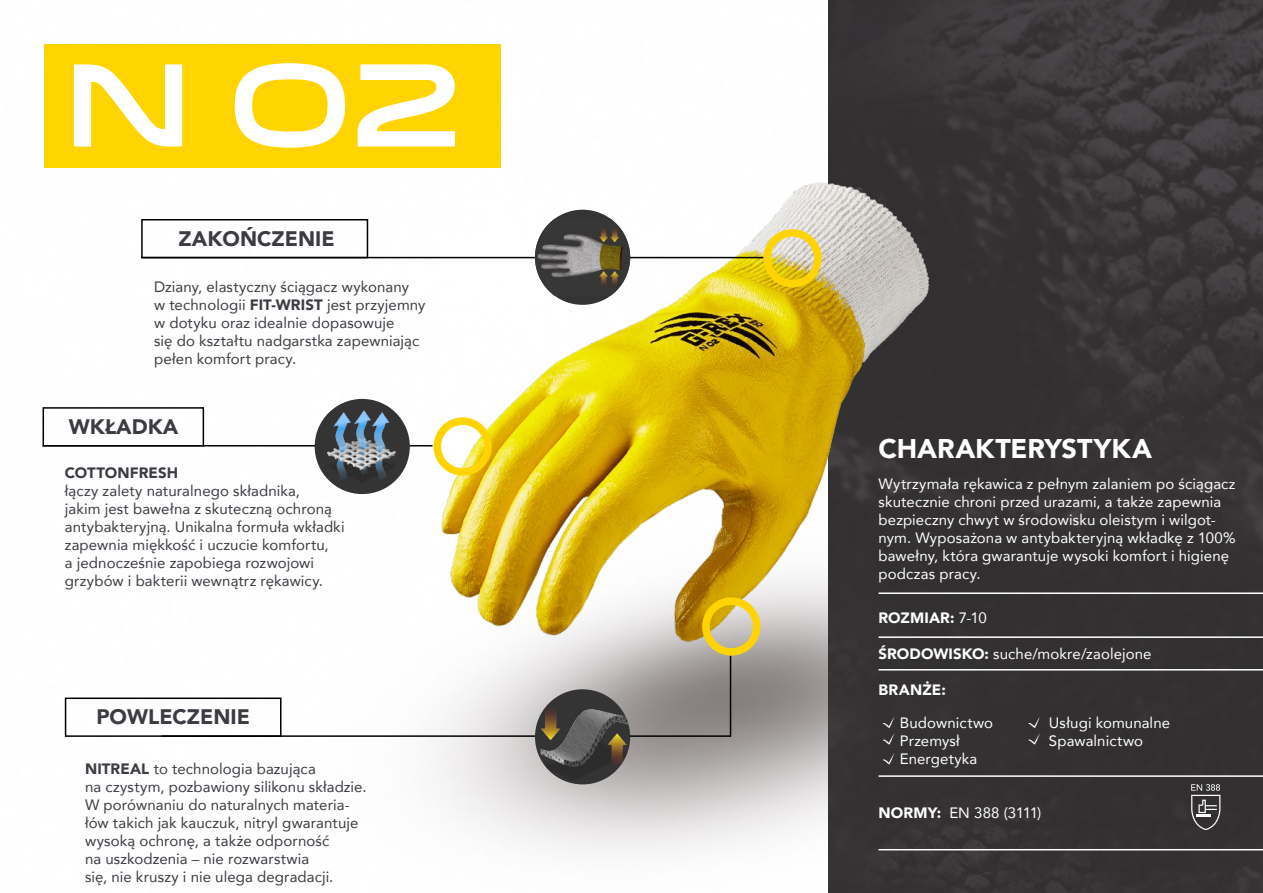
<style>
.page{position:relative;width:1263px;height:893px;background:#fff}
.page>*{position:absolute;margin:0;border:0;box-sizing:border-box;transform-origin:0 0}
.t1{font:120px "Venera 900";color:#fff}
.t2{font:900 27px "Avenir";letter-spacing:-.005em;color:#fff}
.t3{font:900 21px "Avenir";color:#3b3b42}
.t4{font:15px/18px "Avenir";letter-spacing:.01em;color:#3b3b42}
.t5{font:15px/18px "Avenir";letter-spacing:.01em;color:#fff}
.t6{font:900 15px "Avenir";letter-spacing:.005em;color:#fff}
.t7{font:15px "Avenir";letter-spacing:-.02em;color:#fff}
.t8{font:900 15px "Avenir";letter-spacing:.005em;color:#3b3b42}
.s1{font-weight:900}
.s2{font-weight:400}
</style>
<div class="page">
<img style="left:42px;top:0;width:1221px;height:893px">
<div style="left:44px;top:45px;width:456px;height:123px;background:#ffd400"></div>
<img style="left:431px;top:180px;width:500px;height:463px">
<hr style="left:43px;top:445px;width:389px;height:1px;background:#000">
<svg style="left:160px;top:654px;width:572px;height:84px"></svg>
<img style="left:535px;top:690px;width:95px;height:94px">
<div style="left:315px;top:399px;width:95px;height:95px;background:#343434;border-radius:50%"></div>
<img style="left:315px;top:408px;width:95px;height:77px">
<div style="left:434px;top:417px;width:58px;height:59px;border:8px solid #ffd400;border-radius:50%"></div>
<div style="left:763px;top:229px;width:58px;height:58px;border:8px solid #ffd400;border-radius:50%"></div>
<hr style="left:141px;top:257px;width:622px;height:1px;background:#000">
<div style="left:702px;top:597px;width:58px;height:59px;border:8px solid #ffd400;border-radius:50%"></div>
<div style="left:535px;top:210px;width:95px;height:95px;background:#343434;border-radius:50%"></div>
<img style="left:535px;top:219px;width:95px;height:77px">
<hr style="left:878px;top:592px;width:385px;height:2px;background:#fff">
<hr style="left:878px;top:636px;width:385px;height:2px;background:#fff">
<hr style="left:878px;top:669px;width:385px;height:1px;background:#fff">
<hr style="left:878px;top:775px;width:385px;height:2px;background:#fff">
<hr style="left:878px;top:849px;width:385px;height:1px;background:#fff">
<svg style="left:1028px;top:716px;width:13px;height:29px"></svg>
<svg style="left:1191px;top:784px;width:29px;height:46px"></svg>
<svg style="left:883px;top:716px;width:12px;height:29px"></svg>
<svg style="left:883px;top:753px;width:12px;height:12px"></svg>
<div style="left:65px;top:697px;width:216px;height:40px;border:2px solid #000"></div>
<div style="left:43px;top:407px;width:161px;height:39px;border:2px solid #000"></div>
<div style="left:141px;top:219px;width:227px;height:39px;border:2px solid #000"></div>
<h1 class="t1" style="left:64px;top:32px;width:400px">N 02</h1>
<h3 class="t3" style="left:179px;top:220px;width:157px">ZAKOŃCZENIE</h3>
<p class="t4" style="left:154px;top:277px;width:273px">Dziany, elastyczny ściągacz wykonany<br>w technologii <span class="s1">FIT-WRIST</span> jest przyjemny w dotyku oraz idealnie dopasowuje<br>się do kształtu nadgarstka zapewniając pełen komfort pracy.</p>
<h3 class="t3" style="left:69px;top:408px;width:111px">WKŁADKA</h3>
<p class="t8" style="left:65px;top:460px;width:115px">COTTONFRESH</p>
<p class="t4" style="left:65px;top:482px;width:281px">łączy zalety naturalnego składnika,<br>jakim jest bawełna z skuteczną ochroną antybakteryjną. Unikalna formuła wkładki zapewnia miękkość i uczucie komfortu,<br>a jednocześnie zapobiega rozwojowi grzybów i bakterii wewnątrz rękawicy.</p>
<h3 class="t3" style="left:96px;top:699px;width:155px">POWLECZENIE</h3>
<p class="t4" style="left:85px;top:759px;width:283px"><span class="s1">NITREAL</span> to technologia bazująca<br>na czystym, pozbawiony silikonu składzie.<br>W porównaniu do naturalnych materia&shy;łów takich jak kauczuk, nitryl gwarantuje wysoką ochronę, a także odporność<br>na uszkodzenia – nie rozwarstwia<br>się, nie kruszy i nie ulega degradacji.</p>
<h2 class="t2" style="left:878px;top:426px;width:275px">CHARAKTERYSTYKA</h2>
<p class="t5" style="left:878px;top:474px;width:358px">Wytrzymała rękawica z pełnym zalaniem po ściągacz skutecznie chroni przed urazami, a także zapewnia bezpieczny chwyt w środowisku oleistym i wilgot&shy;nym. Wyposażona w antybakteryjną wkładkę z 100% bawełny, która gwarantuje wysoki komfort i higienę podczas pracy.</p>
<p class="t6" style="left:878px;top:605px;width:110px">ROZMIAR: <span class="s2">7-10</span></p>
<p class="t5" style="left:878px;top:644px;width:275px"><span class="s1">ŚRODOWISKO:</span> suche/mokre/zaolejone</p>
<p class="t6" style="left:878px;top:677px;width:69px">BRANŻE:</p>
<p class="t5" style="left:900px;top:713px;width:95px">Budownictwo</p>
<p class="t5" style="left:1049px;top:713px;width:123px">Usługi komunalne</p>
<p class="t5" style="left:900px;top:731px;width:62px">Przemysł</p>
<p class="t5" style="left:1049px;top:731px;width:96px">Spawalnictwo</p>
<p class="t5" style="left:900px;top:749px;width:79px">Energetyka</p>
<p class="t7" style="left:878px;top:800px;width:164px"><span class="s1">NORMY:</span> EN 388 (3111)</p>
</div>
